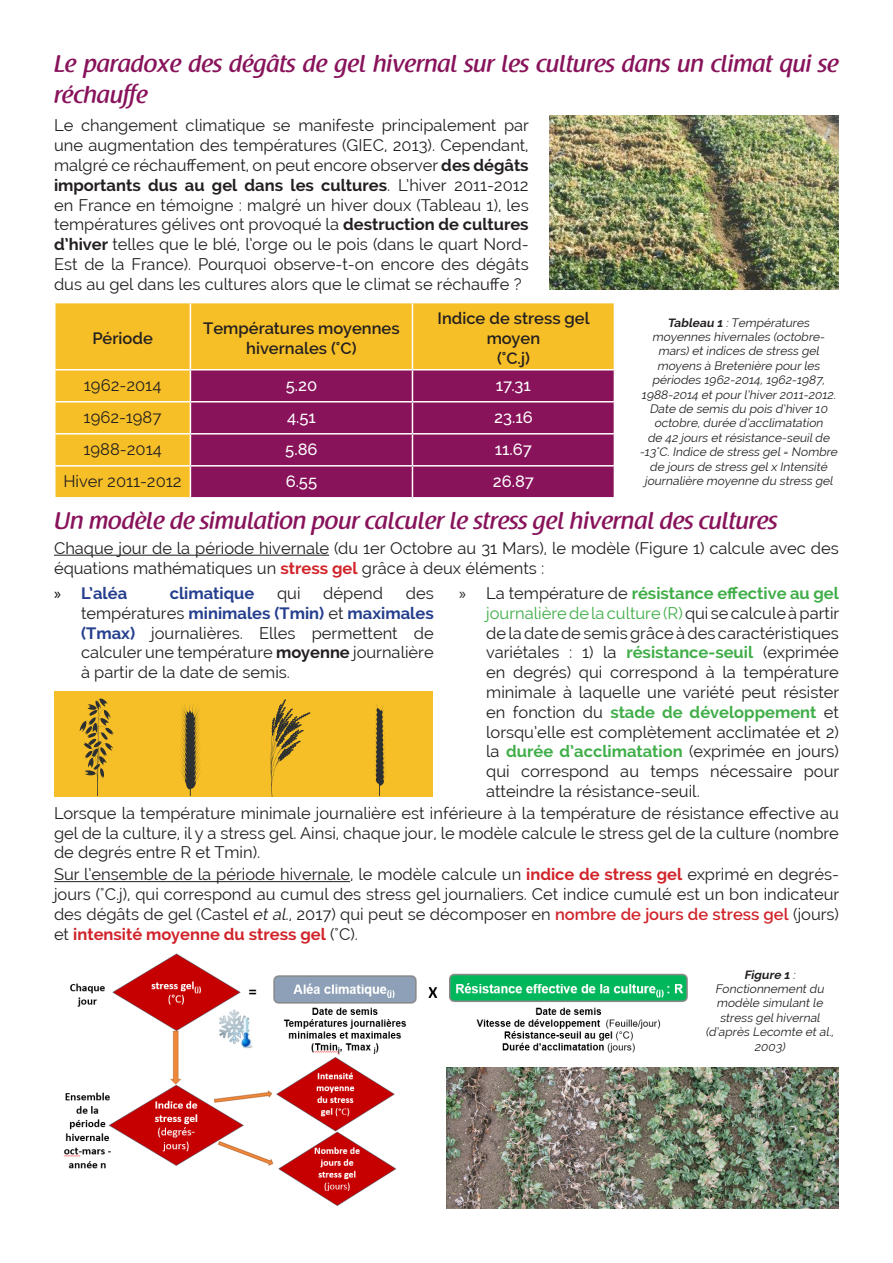
<style>
.page{position:relative;width:893px;height:1263px;background:#fff}
.page>*{position:absolute;margin:0;border:0;box-sizing:border-box;transform-origin:0 0}
.t1{font:500 24px/31.5px "Raspoutine";color:#88135b}
.t2{font:16.5px/19.8px "Raleway";color:#231f20;text-align:justify}
.t3{font:600 16.5px/19.8px "Raleway";color:#231f20;text-align:center}
.t4{font:500 16.5px "Raleway";color:#fff}
.t5{font:700 16.5px "Raleway";color:#253f8e}
.t6{font:italic 12px/14.4px "Raleway";color:#231f20;text-align:center}
.s1{font-weight:700}
.s2{font-weight:700;color:#d1232a}
.s3{font-weight:700;color:#253f8e}
.s4{font-family:"Myriad Pro"}
.s5{font-weight:700;color:#40ae49}
.s6{color:#40ae49}
.s7{font-family:"Myriad Pro";font-weight:400;color:#000}
.s8{font-style:italic}
.s9{font-weight:600;color:#d1232a}
</style>
<div class="page">
<hr style="left:54px;top:555px;width:275px;height:1px;background:#231f20">
<hr style="left:54px;top:881px;width:296px;height:1px;background:#231f20">
<img style="left:550px;top:116px;width:289px;height:174px">
<div style="left:56px;top:303px;width:558px;height:194px;background:#f6bf27"></div>
<div style="left:191px;top:370px;width:423px;height:127px;background:#88135b"></div>
<hr style="left:190px;top:303px;width:1px;height:66px;background:#fff">
<hr style="left:412px;top:303px;width:1px;height:66px;background:#fff">
<hr style="left:54px;top:369px;width:136px;height:1px;background:#fff">
<hr style="left:190px;top:369px;width:222px;height:1px;background:#fff">
<hr style="left:190px;top:370px;width:1px;height:31px;background:#fff">
<hr style="left:412px;top:369px;width:203px;height:1px;background:#fff">
<hr style="left:412px;top:370px;width:1px;height:31px;background:#fff">
<hr style="left:54px;top:401px;width:136px;height:1px;background:#fff">
<hr style="left:190px;top:401px;width:222px;height:1px;background:#fff">
<hr style="left:190px;top:402px;width:1px;height:31px;background:#fff">
<hr style="left:412px;top:401px;width:203px;height:1px;background:#fff">
<hr style="left:412px;top:402px;width:1px;height:31px;background:#fff">
<hr style="left:54px;top:433px;width:136px;height:1px;background:#fff">
<hr style="left:190px;top:433px;width:222px;height:1px;background:#fff">
<hr style="left:190px;top:434px;width:1px;height:31px;background:#fff">
<hr style="left:412px;top:433px;width:203px;height:1px;background:#fff">
<hr style="left:412px;top:434px;width:1px;height:31px;background:#fff">
<hr style="left:54px;top:465px;width:136px;height:1px;background:#fff">
<hr style="left:190px;top:465px;width:222px;height:1px;background:#fff">
<hr style="left:190px;top:466px;width:1px;height:31px;background:#fff">
<hr style="left:412px;top:465px;width:203px;height:1px;background:#fff">
<hr style="left:412px;top:466px;width:1px;height:31px;background:#fff">
<div style="left:55px;top:691px;width:378px;height:105px;background:#f6bf27"></div>
<img style="left:63px;top:953px;width:625px;height:253px">
<img style="left:446px;top:1067px;width:393px;height:142px">
<svg style="left:80px;top:698px;width:34px;height:98px"></svg>
<svg style="left:180px;top:704px;width:21px;height:92px"></svg>
<svg style="left:374px;top:704px;width:12px;height:92px"></svg>
<svg style="left:270px;top:699px;width:40px;height:98px"></svg>
<p class="t1" style="left:54px;top:48px;width:786px">Le paradoxe des dégâts de gel hivernal sur les cultures dans un climat qui se réchauffe</p>
<p class="t2" style="left:54px;top:116px;width:477px">Le changement climatique se manifeste principalement par une augmentation des températures (GIEC, 2013). Cependant, malgré ce réchauffement, on peut encore observer <span class="s1">des dégâts importants dus au gel dans les cultures</span>. L’hiver 2011-2012 en France en témoigne : malgré un hiver doux (Tableau 1), les températures gélives ont provoqué la <span class="s1">destruction de cultures d’hiver</span> telles que le blé, l’orge ou le pois (dans le quart Nord-Est de la France). Pourquoi observe-t-on encore des dégâts dus au gel dans les cultures alors que le climat se réchauffe ?</p>
<p class="t3" style="left:92px;top:328px;width:62px">Période</p>
<p class="t3" style="left:203px;top:318px;width:198px">Températures moyennes hivernales (°C)</p>
<p class="t3" style="left:438px;top:308px;width:154px">Indice de stress gel moyen</p>
<p class="t3" style="left:497px;top:348px;width:34px">(°C.j)</p>
<p class="t2" style="left:84px;top:375px;width:79px">1962-2014</p>
<p class="t4" style="left:286px;top:376px;width:33px">5.20</p>
<p class="t4" style="left:496px;top:376px;width:37px">17.31</p>
<p class="t2" style="left:84px;top:407px;width:79px">1962-1987</p>
<p class="t4" style="left:287px;top:408px;width:30px">4.51</p>
<p class="t4" style="left:494px;top:408px;width:40px">23.16</p>
<p class="t2" style="left:83px;top:439px;width:80px">1988-2014</p>
<p class="t4" style="left:285px;top:440px;width:34px">5.86</p>
<p class="t4" style="left:495px;top:440px;width:39px">11.67</p>
<p class="t2" style="left:63px;top:472px;width:120px">Hiver 2011-2012</p>
<p class="t4" style="left:286px;top:472px;width:33px">6.55</p>
<p class="t4" style="left:493px;top:472px;width:43px">26.87</p>
<p class="t6" style="left:641px;top:315px;width:198px"><span class="s1">Tableau 1</span> :Températures moyennes hivernales (octobre&shy;mars)etindices de stress gel moyens à Bretenière pourles périodes 1962-2014,1962-1987,<br>1988-2014 etpourl’hiver2011-2012.</p>
<p class="t6" style="left:639px;top:402px;width:202px">Date de semis du pois d’hiver10 octobre,durée d’acclimatation<br>de 42 jours etrésistance-seuilde -13°C.Indice de stress gel= Nombre de jours de stress gelx Intensité journalière moyenne du stress gel</p>
<p class="t1" style="left:54px;top:506px;width:725px">Un modèle de simulation pour calculer le stress gel hivernal des cultures</p>
<p class="t2" style="left:54px;top:538px;width:786px">Chaque jour de la période hivernale (du 1er Octobre au 31 Mars), le modèle (Figure 1) calcule avec des équations mathématiques un <span class="s2">stress gel</span> grâce à deux éléments :</p>
<p class="t2" style="left:81px;top:583px;width:354px;text-indent:325px">des températures <span class="s3">minimales (Tmin)</span> et <span class="s3">maximales (Tmax)</span> journalières. Elles permettent de calculer une température <span class="s1">moyenne</span> journalière à partir de la date de semis.</p>
<p class="t2" style="left:486px;top:583px;width:355px;text-indent:-27px"><span class="s4">»</span> La température de <span class="s5">résistance effective au gel </span><span class="s6">journalière de la culture (R)</span> qui se calcule à partir de la date de semis grâce à des caractéristiques variétales : 1) la <span class="s5">résistance-seuil</span> (exprimée en degrés) qui correspond à la température minimale à laquelle une variété peut résister en fonction du <span class="s5">stade de développement</span> et lorsqu’elle est complètement acclimatée et 2) la <span class="s5">durée d’acclimatation</span> (exprimée en jours) qui correspond au temps nécessaire pour atteindre la résistance-seuil.</p>
<p class="t5" style="left:54px;top:584px;width:75px"><span class="s7">»</span> L’aléa</p>
<p class="t5" style="left:170px;top:584px;width:86px">climatique</p>
<p class="t2" style="left:277px;top:583px;width:25px">qui</p>
<p class="t2" style="left:323px;top:583px;width:61px">dépend</p>
<p class="t2" style="left:54px;top:803px;width:786px">Lorsque la température minimale journalière est inférieure à la température de résistance effective au gel de la culture, il y a stress gel. Ainsi, chaque jour, le modèle calcule le stress gel de la culture (nombre de degrés entre R et Tmin).</p>
<p class="t2" style="left:54px;top:865px;width:787px">Sur l’ensemble de la période hivernale, le modèle calcule un <span class="s2">indice de stress gel</span> exprimé en degrés&shy;jours (°C.j), qui correspond au cumul des stress gel journaliers. Cet indice cumulé est un bon indicateur des dégâts de gel (Castel <span class="s8">et al.</span>, 2017) qui peut se décomposer en <span class="s9">nombre de jours de stress gel</span> (jours) et <span class="s2">intensité moyenne du stress gel</span> (°C).</p>
<p class="t6" style="left:705px;top:967px;width:132px"><span class="s1">Figure 1</span> :<br>Fonctionnementdu modèle simulantle stress gelhivernal (d’après Lecomte etal.,<br>2003)</p>
</div>
